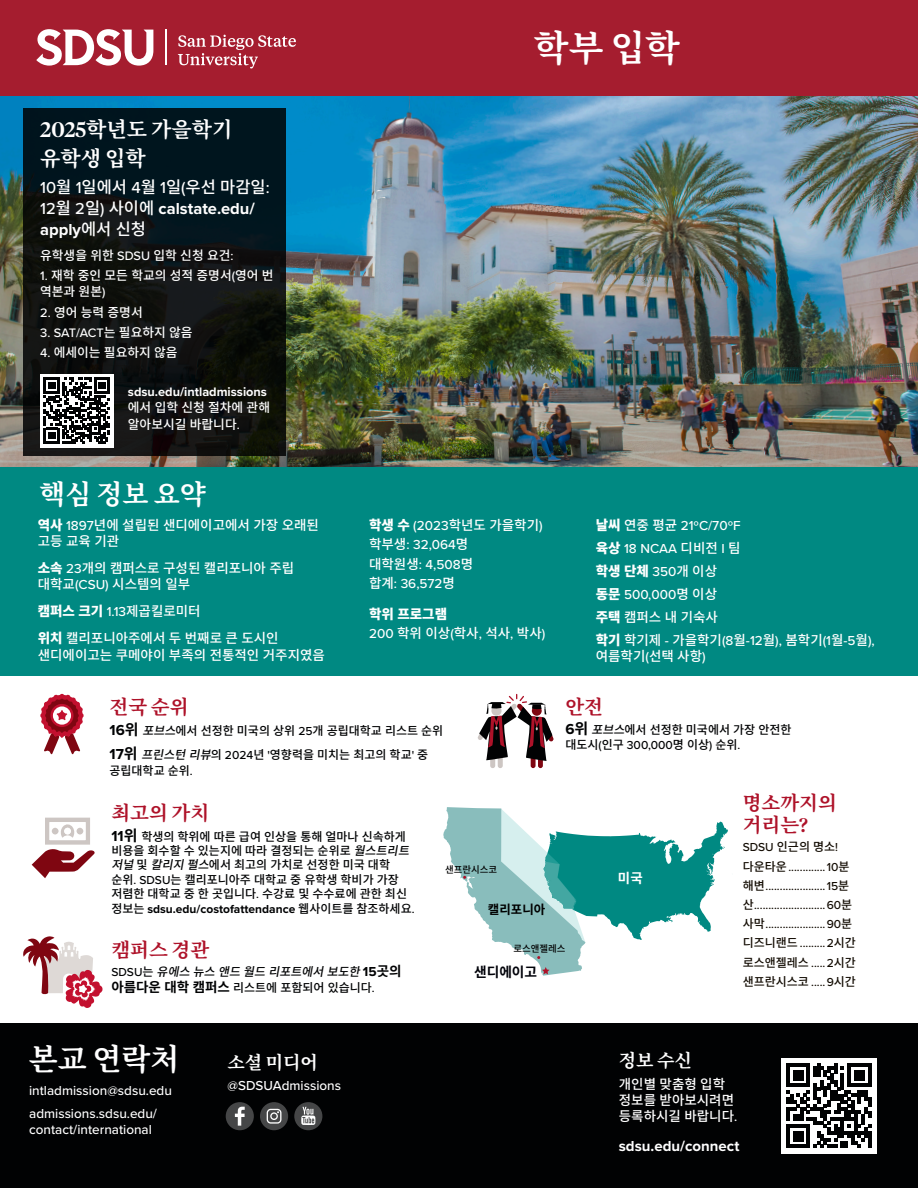
<style>
.page{position:relative;width:918px;height:1188px;background:#fff}
.page>*{position:absolute;margin:0;border:0;box-sizing:border-box;transform-origin:0 0}
.t1{font:700 36px "Noto Serif KR";color:#fff}
.t2{font:700 30px "Noto Serif KR";color:#fff}
.t3{font:700 27px "Noto Serif KR";color:#fff}
.t4{font:700 21px/28.5px "Noto Serif KR";color:#fff}
.t5{font:700 19.5px/22.5px "Noto Serif KR";color:#ae1229}
.t6{font:700 18px "Noto Serif KR";color:#fff}
.t7{font:500 16.5px/21px "Noto Sans KR";color:#fff}
.t8{font:700 15px "Proxima Nova";color:#fff}
.Body{font:700 13.8px "Noto Sans KR";color:#010209}
.t9{font:500 13.5px/16.2px "Noto Sans KR";color:#fff}
.t10{font:500 13.5px/19.5px "Proxima Nova";color:#fff}
.t11{font:900 13.5px "Noto Sans KR";color:#fff}
.Body-2{font:700 13.5px "Noto Sans KR";color:#fff}
.t12{font:500 12.75px/16.5px "Noto Sans KR";color:#fff}
.t13{font:700 12.75px/16.5px "Proxima Nova";color:#fff}
.t14{font:500 12.75px "Proxima Nova";letter-spacing:-.025em;color:#fff}
.Body-3{font:700 12.45px "Noto Sans KR";color:#000}
.t15{font:500 12px/14.4px "Noto Sans KR";color:#010203}
.body{font:500 12px "Proxima Nova";color:#120b02}
.t16{font:italic 500 12px/16.2px "Noto Sans KR";color:#010203}
.body-2{font:500 12px "Noto Sans KR";color:#120b02}
.Body-4{font:500 9.45px "Noto Sans KR";color:#000}
.s1{font-family:"Tiempos Headline";font-weight:500}
.s2{font-family:"Proxima Nova"}
.s3{font-family:"Proxima Nova";font-weight:700}
.s4{font-family:"Noto Sans KR"}
.s5{font-family:"Noto Sans KR";font-weight:500}
.s6{font-weight:500}
.s7{font-weight:900}
.s8{font-family:"Noto Sans KR";font-weight:900}
.s9{font-family:"Proxima Nova";font-weight:500}
.s10{font-family:"Proxima Nova";font-weight:700;font-size:15px}
.s11{font-weight:700;font-size:15px}
.s12{font-style:italic}
.s13{font-family:"Proxima Nova";font-style:normal}
.s14{font-style:normal}
.s15{font-family:"Proxima Nova";font-weight:700;font-style:normal;font-size:13.5px}
.s16{font-weight:700;font-style:normal;font-size:13.5px}
</style>
<div class="page">
<div style="left:0;top:467px;width:918px;height:208px;background:#008982"></div>
<img style="left:0;top:95px;width:918px;height:372px">
<div style="left:0;top:0;width:918px;height:95px;background:#a51d2f"></div>
<div style="left:0;top:1024px;width:918px;height:164px;background:#010203"></div>
<svg style="left:23px;top:108px;width:263px;height:348px;background:#0a1214"></svg>
<div style="left:226px;top:1102px;width:28px;height:28px;background:#454647;border-radius:50%"></div>
<svg style="left:235px;top:1107px;width:10px;height:19px"></svg>
<div style="left:260px;top:1102px;width:28px;height:28px;background:#454647;border-radius:50%"></div>
<svg style="left:267px;top:1109px;width:14px;height:15px"></svg>
<div style="left:294px;top:1102px;width:28px;height:28px;background:#454647;border-radius:50%"></div>
<svg style="left:301px;top:1107px;width:14px;height:18px"></svg>
<svg style="left:36px;top:29px;width:117px;height:37px"></svg>
<svg style="left:178px;top:35px;width:118px;height:33px"></svg>
<hr style="left:166px;top:30px;width:1px;height:35px;background:#fff">
<svg style="left:40px;top:694px;width:44px;height:61px"></svg>
<svg style="left:478px;top:694px;width:76px;height:74px"></svg>
<svg style="left:32px;top:818px;width:63px;height:60px"></svg>
<div style="left:52px;top:828px;width:7px;height:7px;background:#cdc6c3;border-radius:50%"></div>
<div style="left:77px;top:828px;width:6px;height:7px;background:#cdc6c3;border-radius:50%"></div>
<div style="left:64px;top:828px;width:7px;height:6px;background:#fff;border-radius:50%"></div>
<svg style="left:23px;top:936px;width:80px;height:72px"></svg>
<div style="left:40px;top:374px;width:74px;height:73px;background:#fff"></div>
<svg style="left:44px;top:377px;width:66px;height:67px"></svg>
<div style="left:781px;top:1058px;width:96px;height:96px;background:#fff"></div>
<svg style="left:786px;top:1063px;width:85px;height:85px"></svg>
<svg style="left:443px;top:807px;width:285px;height:169px"></svg>
<p class="t4" style="left:40px;top:116px;width:194px"><span class="s1">2025</span>학년도 가을학기 유학생 입학</p>
<p class="t7" style="left:40px;top:177px;width:231px"><span class="s2">10</span>월 <span class="s2">1</span>일에서 <span class="s2">4</span>월 <span class="s2">1</span>일<span class="s2">(</span>우선 마감일<span class="s2">:<br>12</span>월 <span class="s2">2</span>일<span class="s2">)</span> 사이에 <span class="s3">calstate.edu/ apply</span>에서 신청</p>
<p class="t12" style="left:40px;top:247px;width:195px">유학생을 위한 <span class="s2">SDSU</span> 입학 신청 요건<span class="s2">:</span></p>
<p class="t12" style="left:40px;top:267px;width:235px"><span class="s2">1.</span> 재학 중인 모든 학교의 성적 증명서<span class="s2">(</span>영어 번 역본과 원본<span class="s2">)</span></p>
<p class="t12" style="left:40px;top:304px;width:104px"><span class="s2">2.</span> 영어 능력 증명서</p>
<p class="t14" style="left:40px;top:323px;width:154px">3. SAT/ACT<span class="s4">는 필요하지 않음</span></p>
<p class="t12" style="left:40px;top:345px;width:139px"><span class="s2">4.</span> 에세이는 필요하지 않음</p>
<p class="t13" style="left:128px;top:383px;width:144px">sdsu.edu/intladmissions <span class="s5">에서 입학 신청 절차에 관해 알아보시길 바랍니다</span><span class="s6">.</span></p>
<p class="t3" style="left:39px;top:479px;width:168px">핵심 정보 요약</p>
<p class="t9" style="left:38px;top:517px;width:283px"><span class="s7">역사</span> <span class="s2">1897</span>년에 설립된 샌디에이고에서 가장 오래된 고등 교육 기관</p>
<p class="t9" style="left:38px;top:560px;width:258px"><span class="s7">소속</span> <span class="s2">23</span>개의 캠퍼스로 구성된 캘리포니아 주립 대학교<span class="s2">(CSU)</span> 시스템의 일부</p>
<p class="t9" style="left:38px;top:604px;width:164px"><span class="s7">캠퍼스 크기</span> <span class="s2">1.13</span>제곱킬로미터</p>
<p class="t9" style="left:38px;top:631px;width:289px"><span class="s7">위치</span> 캘리포니아주에서 두 번째로 큰 도시인 샌디에이고는 쿠메야이 부족의 전통적인 거주지였음</p>
<p class="t1" style="left:534px;top:28px;width:147px">학부 입학</p>
<p class="t10" style="left:369px;top:515px;width:175px"><span class="s8">학생 수</span> (2023<span class="s4">학년도 가을학기</span>) <span class="s4">학부생</span>: 32,064<span class="s4">명<br>대학원생</span>: 4,508<span class="s4">명<br>합계</span>: 36,572<span class="s4">명</span></p>
<p class="t9" style="left:369px;top:604px;width:178px;line-height:19.5px"><span class="s7">학위 프로그램<br></span><span class="s2">200</span> 학위 이상<span class="s2">(</span>학사<span class="s2">,</span> 석사<span class="s2">,</span> 박사<span class="s2">)</span></p>
<p class="t10" style="left:596px;top:515px;width:146px"><span class="s8">날씨</span> <span class="s4">연중 평균</span> 21ºC/70ºF</p>
<p class="t10" style="left:596px;top:538px;width:146px"><span class="s8">육상</span> 18 NCAA <span class="s4">디비전</span> I <span class="s4">팀</span></p>
<p class="t11" style="left:596px;top:563px;width:123px">학생 단체 <span class="s9">350</span><span class="s6">개 이상</span></p>
<p class="t10" style="left:596px;top:584px;width:123px"><span class="s8">동문</span> 500,000<span class="s4">명 이상</span></p>
<p class="t9" style="left:596px;top:609px;width:124px"><span class="s7">주택</span> 캠퍼스 내 기숙사</p>
<p class="t9" style="left:596px;top:632px;width:281px"><span class="s7">학기</span> 학기제 <span class="s2">-</span> 가을학기<span class="s2">(8</span>월<span class="s2">-12</span>월<span class="s2">),</span> 봄학기<span class="s2">(1</span>월<span class="s2">-5</span>월<span class="s2">), </span>여름학기<span class="s2">(</span>선택 사항<span class="s2">)</span></p>
<p class="t5" style="left:110px;top:696px;width:81px">전국 순위</p>
<p class="t15" style="left:110px;top:724px;width:335px"><span class="s10">16</span><span class="s11">위</span> <span class="s12">포브스</span>에서 선정한 미국의 상위 <span class="s2">25</span>개 공립대학교 리스트 순위</p>
<p class="t15" style="left:110px;top:746px;width:320px;line-height:16.5px"><span class="s10">17</span><span class="s11">위</span> <span class="s12">프린스턴리뷰</span>의 <span class="s2">2024</span>년 <span class="s2">'</span>영향력을 미치는 최고의 학교<span class="s2">'</span> 중 공립대학교 순위<span class="s2">.</span></p>
<p class="t5" style="left:565px;top:696px;width:39px">안전</p>
<p class="t15" style="left:565px;top:723px;width:228px"><span class="s10">6</span><span class="s11">위</span> <span class="s12">포브스</span>에서 선정한 미국에서 가장 안전한 대도시<span class="s2">(</span>인구 <span class="s2">300,000</span>명 이상<span class="s2">)</span> 순위<span class="s2">.</span></p>
<p class="t5" style="left:111px;top:802px;width:99px">최고의 가치</p>
<p class="t15" style="left:111px;top:829px;width:305px"><span class="s10">11</span><span class="s11">위</span> 학생의 학위에 따른 급여 인상을 통해 얼마나 신속하게 비용을 회수할 수 있는지에 따라 결정되는 순위로 <span class="s12">월스트리트 저널</span>및 <span class="s12">칼리지펄스</span>에서 최고의 가치로 선정한 미국 대학 순위<span class="s2">. SDSU</span>는 캘리포니아주 대학교 중 유학생 학비가 가장 저렴한 대학교 중 한 곳입니다<span class="s2">.</span> 수강료 및 수수료에 관한 최신 정보는 <span class="s3">sdsu.edu/costofattendance</span> 웹사이트를 참조하세요<span class="s2">.</span></p>
<p class="t5" style="left:111px;top:939px;width:99px">캠퍼스 경관</p>
<p class="t16" style="left:111px;top:964px;width:292px"><span class="s13">S DS U</span> <span class="s14">는</span> 유에스뉴스앤드월드리포트에서보도한<span class="s15">1 5</span><span class="s16">곳의 아름다운 대학 캠퍼스</span> <span class="s14">리스트에 포함되어 있습니다</span><span class="s13">.</span></p>
<p class="t2" style="left:29px;top:1042px;width:152px">본교 연락처</p>
<p class="t10" style="left:29px;top:1080px;width:144px">intladmission@sdsu.edu</p>
<p class="t10" style="left:29px;top:1105px;width:129px;line-height:16.2px">admissions.sdsu.edu/ contact/international</p>
<p class="t6" style="left:228px;top:1052px;width:92px">소셜 미디어</p>
<p class="t10" style="left:228px;top:1075px;width:115px">@SDSUAdmissions</p>
<p class="Body-4" style="left:445px;top:864px;width:54px">샌프란시스코</p>
<p class="Body-3" style="left:488px;top:903px;width:59px">캘리포니아</p>
<p class="Body-4" style="left:513px;top:943px;width:54px">로스앤젤레스</p>
<p class="Body" style="left:474px;top:964px;width:65px">샌디에이고</p>
<p class="Body-2" style="left:618px;top:871px;width:26px">미국</p>
<p class="t5" style="left:743px;top:792px;width:96px">명소까지의 거리는<span class="s1">?</span></p>
<p class="body" style="left:743px;top:838px;width:97px">SDSU <span class="s4">인근의 명소</span>!</p>
<p class="body" style="left:743px;top:858px;width:108px"><span class="s4">다운타운</span> .............10<span class="s4">분</span></p>
<p class="body" style="left:743px;top:877px;width:108px"><span class="s4">해변</span> .....................15<span class="s4">분</span></p>
<p class="body" style="left:743px;top:896px;width:111px"><span class="s4">산</span> .........................60<span class="s4">분</span></p>
<p class="body" style="left:743px;top:915px;width:111px"><span class="s4">사막</span> .....................90<span class="s4">분</span></p>
<p class="body" style="left:743px;top:934px;width:115px"><span class="s4">디즈니랜드</span> .........2<span class="s4">시간</span></p>
<p class="body-2" style="left:743px;top:955px;width:115px">로스앤젤레스 <span class="s2">.....2</span>시간</p>
<p class="body-2" style="left:743px;top:975px;width:115px">샌프란시스코 <span class="s2">.....9</span>시간</p>
<p class="t6" style="left:619px;top:1050px;width:74px">정보 수신</p>
<p class="t9" style="left:619px;top:1076px;width:120px">개인별 맞춤형 입학 정보를 받아보시려면 등록하시길 바랍니다<span class="s2">.</span></p>
<p class="t8" style="left:619px;top:1135px;width:122px">sdsu.edu/connect</p>
</div>
